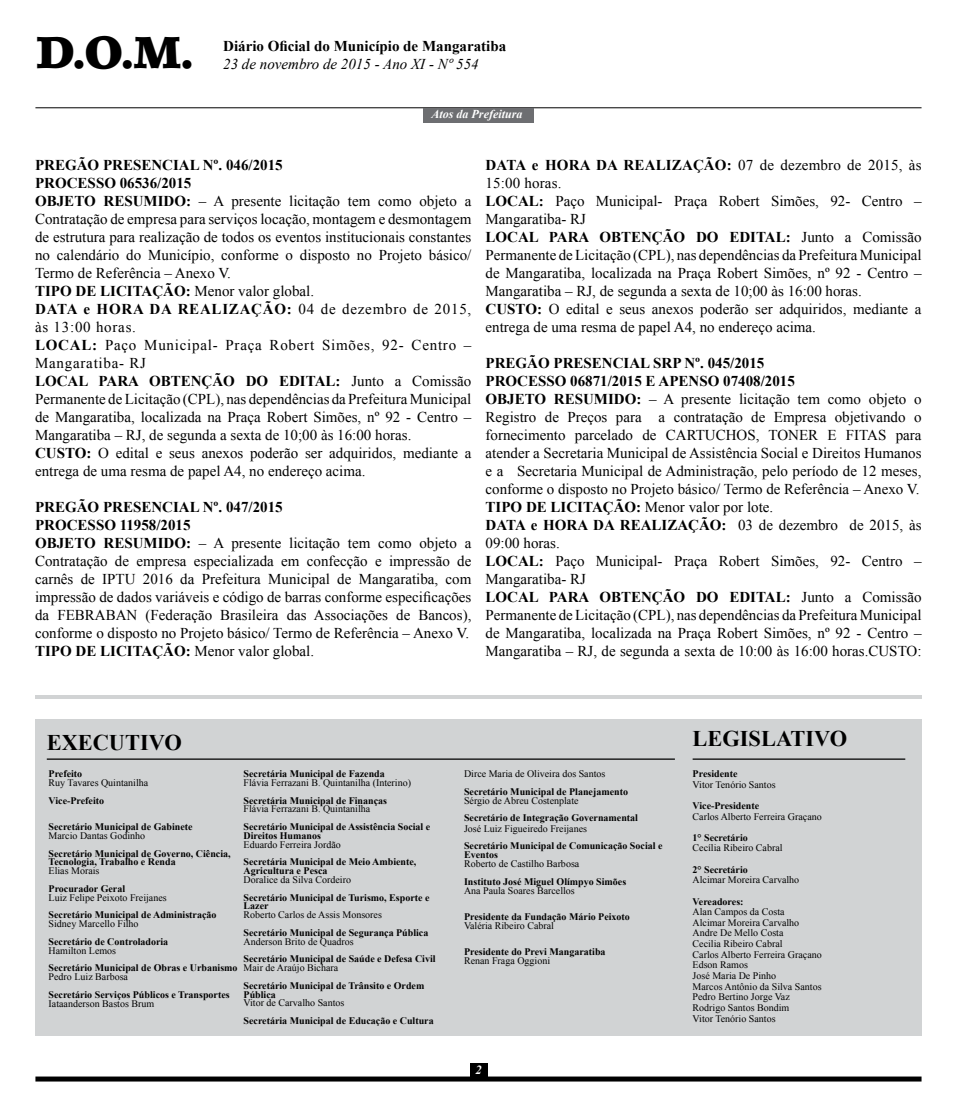
<style>
.page{position:relative;width:957px;height:1117px;background:#fff}
.page>*{position:absolute;margin:0;border:0;box-sizing:border-box;transform-origin:0 0}
.t1{font:900 44.25px "Lino Letter Std";color:#000}
.t2{font:700 22.38px "Times New Roman";color:#000}
.t3{font:15px/18px "Times New Roman";color:#000}
.t4{font:700 15px "Times New Roman";color:#000}
.t5{font:italic 15px "Times New Roman";color:#000}
.t6{font:italic 700 12.5px "Times New Roman";color:#fff}
.t7{font:italic 700 12px "Times New Roman";color:#fff}
.t8{font:700 10px/8.8px "Times New Roman";color:#000}
.t9{font:10px/10.6px "Times New Roman";color:#000}
.s1{font-weight:700}
</style>
<div class="page">
<hr style="left:35px;top:107px;width:886px;height:1px;background:#000">
<div style="left:35px;top:1076px;width:886px;height:5px;background:#000"></div>
<div style="left:470px;top:1062px;width:17px;height:14px;background:#000"></div>
<div style="left:423px;top:108px;width:110px;height:14px;background:#6d6e71"></div>
<hr style="left:35px;top:695px;width:886px;height:3px;background:#d1d3d4">
<div style="left:35px;top:719px;width:886px;height:316px;background:#d1d3d4"></div>
<hr style="left:47px;top:758px;width:628px;height:1px;background:#000">
<hr style="left:692px;top:758px;width:213px;height:1px;background:#000">
<h1 class="t1" style="left:36px;top:26px;width:160px">D.O.M.</h1>
<p class="t4" style="left:223px;top:35px;width:284px">Diário Oficial do Município de Mangaratiba</p>
<p class="t5" style="left:223px;top:53px;width:257px">23 de novembro de 2015 - Ano XI - Nº 554</p>
<p class="t7" style="left:431px;top:107px;width:92px">Atos da Prefeitura</p>
<p class="t3" style="left:35px;top:155px;width:438px"><span class="s1">PREGÃO PRESENCIAL Nº. 046/2015<br>PROCESSO 06536/2015<br>OBJETO RESUMIDO:</span> – A presente licitação tem como objeto a Contratação de empresa para serviços locação, montagem e desmontagem de estrutura para realização de todos os eventos institucionais constantes no calendário do Município, conforme o disposto no Projeto básico/ Termo de Referência – Anexo V.<br><span class="s1">TIPO DE LICITAÇÃO:</span> Menor valor global.<br><span class="s1">DATA e HORA DA REALIZAÇÃO:</span> 04 de dezembro de 2015, às 13:00 horas.<br><span class="s1">LOCAL:</span> Paço Municipal- Praça Robert Simões, 92- Centro – Mangaratiba- RJ<br><span class="s1">LOCAL PARA OBTENÇÃO DO EDITAL:</span> Junto a Comissão Permanente de Licitação (CPL), nas dependências da Prefeitura Municipal de Mangaratiba, localizada na Praça Robert Simões, nº 92 - Centro – Mangaratiba – RJ, de segunda a sexta de 10;00 às 16:00 horas.<br><span class="s1">CUSTO:</span> O edital e seus anexos poderão ser adquiridos, mediante a entrega de uma resma de papel A4, no endereço acima.</p>
<p class="t3" style="left:35px;top:497px;width:438px"><span class="s1">PREGÃO PRESENCIAL Nº. 047/2015<br>PROCESSO 11958/2015<br>OBJETO RESUMIDO:</span> – A presente licitação tem como objeto a Contratação de empresa especializada em confecção e impressão de carnês de IPTU 2016 da Prefeitura Municipal de Mangaratiba, com impressão de dados variáveis e código de barras conforme especificações da FEBRABAN (Federação Brasileira das Associações de Bancos), conforme o disposto no Projeto básico/ Termo de Referência – Anexo V.<br><span class="s1">TIPO DE LICITAÇÃO:</span> Menor valor global.</p>
<p class="t3" style="left:485px;top:156px;width:437px"><span class="s1">DATA e HORA DA REALIZAÇÃO:</span> 07 de dezembro de 2015, às 15:00 horas.<br><span class="s1">LOCAL:</span> Paço Municipal- Praça Robert Simões, 92- Centro – Mangaratiba- RJ<br><span class="s1">LOCAL PARA OBTENÇÃO DO EDITAL:</span> Junto a Comissão Permanente de Licitação (CPL), nas dependências da Prefeitura Municipal de Mangaratiba, localizada na Praça Robert Simões, nº 92 - Centro – Mangaratiba – RJ, de segunda a sexta de 10;00 às 16:00 horas.<br><span class="s1">CUSTO:</span> O edital e seus anexos poderão ser adquiridos, mediante a entrega de uma resma de papel A4, no endereço acima.</p>
<p class="t3" style="left:485px;top:354px;width:437px"><span class="s1">PREGÃO PRESENCIAL SRP Nº. 045/2015<br>PROCESSO 06871/2015 E APENSO 07408/2015<br>OBJETO RESUMIDO:</span> – A presente licitação tem como objeto o Registro de Preços para a contratação de Empresa objetivando o fornecimento parcelado de CARTUCHOS, TONER E FITAS para atender a Secretaria Municipal de Assistência Social e Direitos Humanos e a Secretaria Municipal de Administração, pelo período de 12 meses, conforme o disposto no Projeto básico/ Termo de Referência – Anexo V.<br><span class="s1">TIPO DE LICITAÇÃO:</span> Menor valor por lote.<br><span class="s1">DATA e HORA DA REALIZAÇÃO:</span> 03 de dezembro de 2015, às 09:00 horas.<br><span class="s1">LOCAL:</span> Paço Municipal- Praça Robert Simões, 92- Centro – Mangaratiba- RJ<br><span class="s1">LOCAL PARA OBTENÇÃO DO EDITAL:</span> Junto a Comissão Permanente de Licitação (CPL), nas dependências da Prefeitura Municipal de Mangaratiba, localizada na Praça Robert Simões, nº 92 - Centro – Mangaratiba – RJ, de segunda a sexta de 10:00 às 16:00 horas.CUSTO:</p>
<h2 class="t2" style="left:47px;top:726px;width:137px">EXECUTIVO</h2>
<h2 class="t2" style="left:692px;top:722px;width:156px">LEGISLATIVO</h2>
<p class="t8" style="left:243px;top:769px;width:143px">Secretária Municipal de Fazenda</p>
<p class="t9" style="left:243px;top:776px;width:169px">Flávia Ferrazani B. Quintanilha (Interino)</p>
<p class="t8" style="left:243px;top:795px;width:145px">Secretária Municipal de Finanças</p>
<p class="t9" style="left:243px;top:803px;width:128px">Flávia Ferrazani B. Quintanilha</p>
<p class="t8" style="left:243px;top:821px;width:188px">Secretário Municipal de Assistência Social e<br>Direitos Humanos</p>
<p class="t9" style="left:243px;top:838px;width:99px">Eduardo Ferreira Jordão</p>
<p class="t8" style="left:243px;top:857px;width:174px">Secretária Municipal de Meio Ambiente,<br>Agricultura e Pesca</p>
<p class="t9" style="left:243px;top:873px;width:109px">Doralice da Silva Cordeiro</p>
<p class="t8" style="left:243px;top:892px;width:187px">Secretário Municipal de Turismo, Esporte e<br>Lazer</p>
<p class="t9" style="left:243px;top:909px;width:140px">Roberto Carlos de Assis Monsores</p>
<p class="t8" style="left:243px;top:927px;width:186px">Secretário Municipal de Segurança Pública</p>
<p class="t9" style="left:243px;top:935px;width:112px">Anderson Brito de Quadros</p>
<p class="t8" style="left:243px;top:954px;width:194px">Secretário Municipal de Saúde e Defesa Civil</p>
<p class="t9" style="left:243px;top:962px;width:96px">Mair de Araújo Bichara</p>
<p class="t8" style="left:243px;top:980px;width:182px">Secretário Municipal de Trânsito e Ordem<br>Pública</p>
<p class="t9" style="left:243px;top:997px;width:102px">Vitor de Carvalho Santos</p>
<p class="t8" style="left:243px;top:1015px;width:192px">Secretária Municipal de Educação e Cultura</p>
<p class="t9" style="left:464px;top:768px;width:143px">Dirce Maria de Oliveira dos Santos</p>
<p class="t8" style="left:464px;top:786px;width:165px">Secretário Municipal de Planejamento</p>
<p class="t9" style="left:464px;top:794px;width:116px">Sérgio de Abreu Costenplate</p>
<p class="t8" style="left:464px;top:813px;width:175px">Secretário de Integração Governamental</p>
<p class="t9" style="left:464px;top:822px;width:125px">José Luiz Figueiredo Freijanes</p>
<p class="t8" style="left:464px;top:841px;width:200px">Secretário Municipal de Comunicação Social e<br>Eventos</p>
<p class="t9" style="left:464px;top:858px;width:117px">Roberto de Castilho Barbosa</p>
<p class="t8" style="left:464px;top:876px;width:164px">Instituto José Miguel Olímpyo Simões</p>
<p class="t9" style="left:464px;top:884px;width:112px">Ana Paula Soares Barcellos</p>
<p class="t8" style="left:464px;top:911px;width:167px">Presidente da Fundação Mário Peixoto</p>
<p class="t9" style="left:464px;top:919px;width:91px">Valéria Ribeiro Cabral</p>
<p class="t8" style="left:464px;top:947px;width:143px">Presidente do Previ Mangaratiba</p>
<p class="t9" style="left:464px;top:955px;width:88px">Renan Fraga Oggioni</p>
<p class="t8" style="left:692px;top:768px;width:46px">Presidente</p>
<p class="t9" style="left:692px;top:778px;width:84px">Vitor Tenório Santos</p>
<p class="t8" style="left:692px;top:800px;width:68px">Vice-Presidente</p>
<p class="t9" style="left:692px;top:810px;width:131px">Carlos Alberto Ferreira Graçano</p>
<p class="t8" style="left:692px;top:832px;width:57px">1° Secretário</p>
<p class="t9" style="left:692px;top:842px;width:91px">Cecília Ribeiro Cabral</p>
<p class="t8" style="left:692px;top:864px;width:57px">2° Secretário</p>
<p class="t9" style="left:692px;top:874px;width:108px">Alcimar Moreira Carvalho</p>
<p class="t8" style="left:692px;top:896px;width:52px">Vereadores:</p>
<p class="t9" style="left:692px;top:906px;width:131px">Alan Campos da Costa<br>Alcimar Moreira Carvalho<br>Andre De Mello Costa<br>Cecilia Ribeiro Cabral<br>Carlos Alberto Ferreira Graçano<br>Edson Ramos<br>José Maria De Pinho<br>Marcos Antônio da Silva Santos<br>Pedro Bertino Jorge Vaz<br>Rodrigo Santos Bondim<br>Vitor Tenório Santos</p>
<p class="t8" style="left:49px;top:769px;width:35px">Prefeito</p>
<p class="t9" style="left:49px;top:777px;width:101px">Ruy Tavares Quintanilha</p>
<p class="t8" style="left:49px;top:795px;width:57px">Vice-Prefeito</p>
<p class="t8" style="left:49px;top:822px;width:145px">Secretário Municipal de Gabinete</p>
<p class="t9" style="left:49px;top:830px;width:98px">Marcio Dantas Godinho</p>
<p class="t8" style="left:49px;top:848px;width:184px">Secretário Municipal de Governo, Ciência,<br>Tecnologia, Trabalho e Renda</p>
<p class="t9" style="left:49px;top:865px;width:52px">Elias Morais</p>
<p class="t8" style="left:49px;top:883px;width:78px">Procurador Geral</p>
<p class="t9" style="left:49px;top:891px;width:120px">Luiz Felipe Peixoto Freijanes</p>
<p class="t8" style="left:49px;top:910px;width:169px">Secretário Municipal de Administração</p>
<p class="t9" style="left:49px;top:918px;width:91px">Sidney Marcello Filho</p>
<p class="t8" style="left:49px;top:936px;width:121px">Secretário de Controladoria</p>
<p class="t9" style="left:49px;top:944px;width:69px">Hamilton Lemos</p>
<p class="t8" style="left:49px;top:963px;width:190px">Secretário Municipal de Obras e Urbanismo</p>
<p class="t9" style="left:49px;top:970px;width:81px">Pedro Luiz Barbosa</p>
<p class="t8" style="left:49px;top:989px;width:183px">Secretário Serviços Públicos e Transportes</p>
<p class="t9" style="left:49px;top:997px;width:107px">Iataanderson Bastos Brum</p>
<p class="t6" style="left:476px;top:1062px;width:8px">2</p>
</div>
